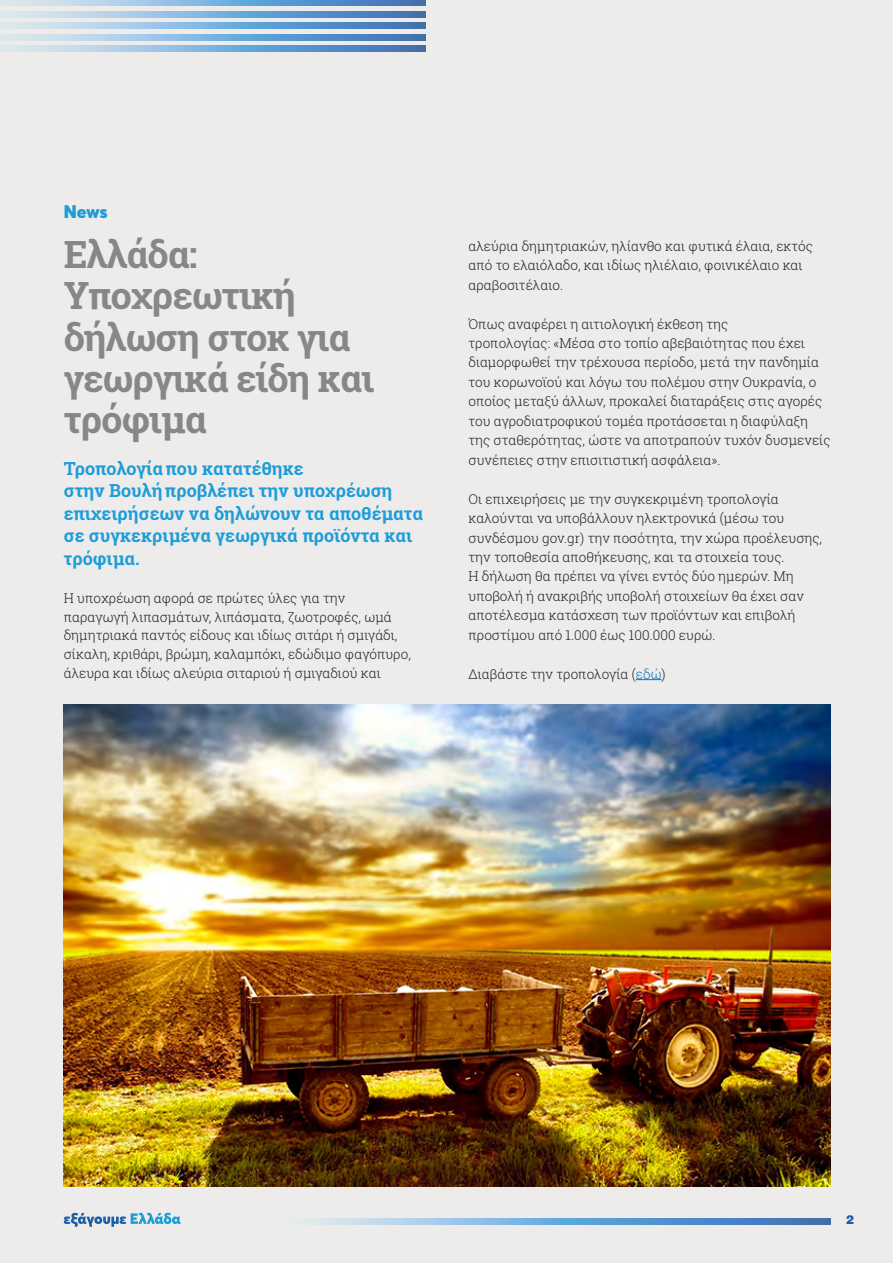
<style>
.page{position:relative;width:893px;height:1263px;background:#edeceb}
.page>*{position:absolute;margin:0;border:0;box-sizing:border-box;transform-origin:0 0}
.t1{font:700 37.5px/41.4px "Roboto Slab";letter-spacing:-.025em;color:#888787}
.t2{font:700 18px/22.5px "Roboto Slab";color:#1e9dd8}
.t3{font:900 18px "Averta";color:#1e9dd8}
.t4{font:300 13.5px/19.5px "Roboto Slab";color:#231f20}
.t5{font:900 12px "UB Helvetica";color:#1b5fa9}
.s1{color:#007dc5}
</style>
<div class="page">
<svg style="left:0;top:0;width:426px;height:6px;background:#83b0d9"></svg>
<svg style="left:0;top:23px;width:426px;height:6px;background:#83b0d9"></svg>
<svg style="left:0;top:46px;width:426px;height:5px;background:#83b0d9"></svg>
<svg style="left:0;top:11px;width:426px;height:6px;background:#83b0d9"></svg>
<svg style="left:0;top:34px;width:426px;height:6px;background:#83b0d9"></svg>
<svg style="left:64px;top:1213px;width:117px;height:14px"></svg>
<svg style="left:303px;top:1219px;width:528px;height:5px;background:#79aad6"></svg>
<svg style="left:636px;top:679px;width:26px;height:1px"></svg>
<img style="left:64px;top:704px;width:767px;height:482px">
<h2 class="t3" style="left:64px;top:200px;width:45px">News</h2>
<h1 class="t1" style="left:64px;top:233px;width:312px">Ελλάδα:<br>Υποχρεωτική δήλωση στοκ για γεωργικά είδη και τρόφιμα</h1>
<h2 class="t2" style="left:64px;top:457px;width:361px">Τροπολογία που κατατέθηκε<br>στην Βουλή προβλέπει την υποχρέωση επιχειρήσεων να δηλώνουν τα αποθέματα σε συγκεκριμένα γεωργικά προϊόντα και τρόφιμα.</h2>
<p class="t4" style="left:64px;top:588px;width:349px;line-height:18.9px">Η υποχρέωση αφορά σε πρώτες ύλες για την παραγωγή λιπασμάτων, λιπάσματα, ζωοτροφές, ωμά δημητριακά παντός είδους και ιδίως σιτάρι ή σμιγάδι, σίκαλη, κριθάρι, βρώμη, καλαμπόκι, εδώδιμο φαγόπυρο, άλευρα και ιδίως αλεύρια σιταριού ή σμιγαδιού και</p>
<p class="t4" style="left:468px;top:236px;width:346px">αλεύρια δημητριακών, ηλίανθο και φυτικά έλαια, εκτός από το ελαιόλαδο, και ιδίως ηλιέλαιο, φοινικέλαιο και αραβοσιτέλαιο.</p>
<p class="t4" style="left:468px;top:313px;width:364px">Όπως αναφέρει η αιτιολογική έκθεση της<br>τροπολογίας: «Μέσα στο τοπίο αβεβαιότητας που έχει διαμορφωθεί την τρέχουσα περίοδο, μετά την πανδημία του κορωνοϊού και λόγω του πολέμου στην Ουκρανία, ο οποίος μεταξύ άλλων, προκαλεί διαταράξεις στις αγορές του αγροδιατροφικού τομέα προτάσσεται η διαφύλαξη της σταθερότητας, ώστε να αποτραπούν τυχόν δυσμενείς συνέπειες στην επισιτιστική ασφάλεια».</p>
<p class="t4" style="left:468px;top:489px;width:355px">Οι επιχειρήσεις με την συγκεκριμένη τροπολογία καλούνται να υποβάλλουν ηλεκτρονικά (μέσω του συνδέσμου gov.gr) την ποσότητα, την χώρα προέλευσης, την τοποθεσία αποθήκευσης, και τα στοιχεία τους.<br>Η δήλωση θα πρέπει να γίνει εντός δύο ημερών. Μη υποβολή ή ανακριβής υποβολή στοιχείων θα έχει σαν αποτέλεσμα κατάσχεση των προϊόντων και επιβολή προστίμου από 1.000 έως 100.000 ευρώ.</p>
<p class="t4" style="left:468px;top:664px;width:199px">Διαβάστε την τροπολογία (<span class="s1">εδώ</span>)</p>
<p class="t5" style="left:846px;top:1212px;width:10px">2</p>
</div>
